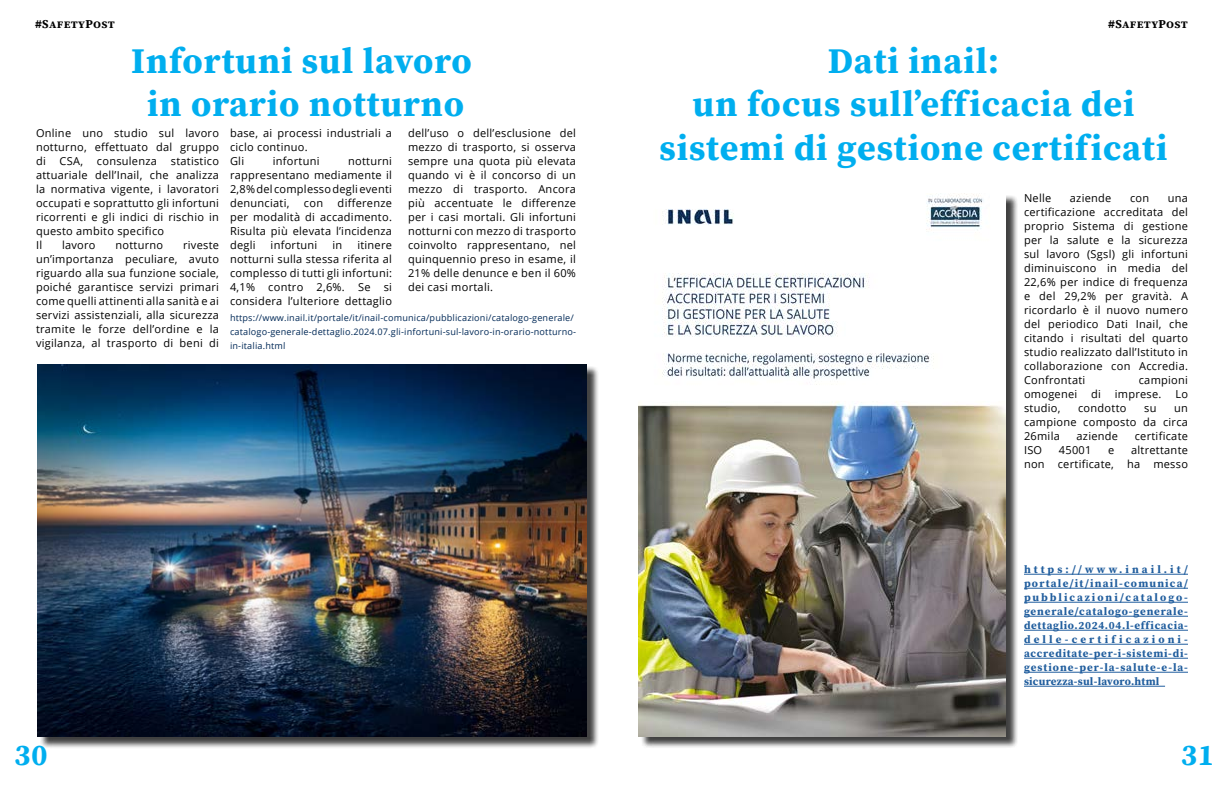
<style>
.page{position:relative;width:1224px;height:792px;background:#fff}
.page>*{position:absolute;margin:0;border:0;box-sizing:border-box;transform-origin:0 0}
.Numeri_pagina_-_Allineamento_a_sinistra{font:700 36px/43.2px "Source Serif Pro";letter-spacing:.025em;color:#00aeef;text-align:center}
.t1{font:700 30px "Source Serif Pro";color:#00aeef}
.t2{font:700 12px "Source Serif Pro";letter-spacing:.025em;color:#000}
.Numeri_pagina_-_Allineamento_a_sinistra-2{font:11px/14px "Open Sans";letter-spacing:.025em;color:#000;text-align:justify}
.Numeri_pagina_-_Allineamento_a_sinistra-3{font:700 11px/14px "Source Serif Pro";letter-spacing:.065em;color:#215e9e;text-align:justify}
.Numeri_pagina_-_Allineamento_a_destra{font:9px/14px "Open Sans";color:#002957}
</style>
<div class="page">
<hr style="left:1024px;top:574px;width:164px;height:1px;background:#215e9e">
<hr style="left:1024px;top:588px;width:164px;height:1px;background:#215e9e">
<hr style="left:1024px;top:602px;width:164px;height:1px;background:#215e9e">
<hr style="left:1024px;top:616px;width:164px;height:1px;background:#215e9e">
<hr style="left:1024px;top:630px;width:164px;height:1px;background:#215e9e">
<hr style="left:1024px;top:644px;width:164px;height:1px;background:#215e9e">
<hr style="left:1024px;top:658px;width:164px;height:1px;background:#215e9e">
<hr style="left:1024px;top:672px;width:164px;height:1px;background:#215e9e">
<hr style="left:1024px;top:686px;width:141px;height:1px;background:#215e9e">
<div style="left:39px;top:366px;width:560px;height:383px;background:#000;opacity:.75"></div>
<img style="left:38px;top:364px;width:548px;height:372px">
<div style="left:640px;top:195px;width:378px;height:554px;background:#000;opacity:.75"></div>
<img style="left:639px;top:193px;width:367px;height:543px">
<p class="t2" style="left:35px;top:16px;width:81px">#SafetyPost</p>
<p class="t2" style="left:1108px;top:16px;width:81px">#SafetyPost</p>
<p class="Numeri_pagina_-_Allineamento_a_sinistra" style="left:131px;top:39px;width:342px">Infortuni sul lavoro</p>
<p class="Numeri_pagina_-_Allineamento_a_sinistra" style="left:147px;top:82px;width:318px">in orario notturno</p>
<p class="Numeri_pagina_-_Allineamento_a_sinistra-2" style="left:36px;top:125px;width:185px">Online uno studio sul lavoro notturno, effettuato dal gruppo di</p>
<p class="Numeri_pagina_-_Allineamento_a_sinistra" style="left:828px;top:39px;width:173px">Dati inail:</p>
<p class="Numeri_pagina_-_Allineamento_a_sinistra" style="left:660px;top:82px;width:509px">un focus sull’efficacia dei sistemi di gestione certificati</p>
<p class="Numeri_pagina_-_Allineamento_a_sinistra-2" style="left:1024px;top:190px;width:29px">Nelle</p>
<p class="Numeri_pagina_-_Allineamento_a_sinistra-2" style="left:1070px;top:190px;width:43px">aziende</p>
<p class="Numeri_pagina_-_Allineamento_a_sinistra-2" style="left:1130px;top:190px;width:21px">con</p>
<p class="Numeri_pagina_-_Allineamento_a_sinistra-2" style="left:408px;top:125px;width:170px">dell’uso o dell’esclusione del mezzo di trasporto, si osserva sempre una quota più elevata quando vi è il concorso di un mezzo di trasporto. Ancora più accentuate le differenze per i casi mortali. Gli infortuni notturni con mezzo di trasporto coinvolto rappresentano, nel quinquennio preso in esame, il 21% delle denunce e ben il 60% dei casi mortali.</p>
<p class="Numeri_pagina_-_Allineamento_a_destra" style="left:230px;top:310px;width:348px">https://www.inail.it/portale/it/inail-comunica/pubblicazioni/catalogo-generale/ catalogo-generale-dettaglio.2024.07.gli-infortuni-sul-lavoro-in-orario-notturno&shy;in-italia.html</p>
<p class="Numeri_pagina_-_Allineamento_a_sinistra-2" style="left:230px;top:125px;width:163px">base, ai processi industriali a ciclo continuo.</p>
<p class="Numeri_pagina_-_Allineamento_a_sinistra-2" style="left:230px;top:153px;width:16px">Gli</p>
<p class="Numeri_pagina_-_Allineamento_a_sinistra-2" style="left:273px;top:153px;width:48px">infortuni</p>
<p class="Numeri_pagina_-_Allineamento_a_sinistra-2" style="left:60px;top:153px;width:25px">CSA,</p>
<p class="Numeri_pagina_-_Allineamento_a_sinistra-2" style="left:97px;top:153px;width:62px">consulenza</p>
<p class="Numeri_pagina_-_Allineamento_a_sinistra-2" style="left:36px;top:153px;width:185px;text-indent:135px">statistico attuariale dell’Inail, che analizza la normativa vigente, i lavoratori occupati e soprattutto gli infortuni ricorrenti e gli indici di rischio in questo ambito specifico</p>
<p class="Numeri_pagina_-_Allineamento_a_sinistra-2" style="left:36px;top:237px;width:8px">Il</p>
<p class="Numeri_pagina_-_Allineamento_a_sinistra-2" style="left:62px;top:237px;width:35px">lavoro</p>
<p class="Numeri_pagina_-_Allineamento_a_sinistra-2" style="left:115px;top:237px;width:49px">notturno</p>
<p class="Numeri_pagina_-_Allineamento_a_sinistra-2" style="left:230px;top:153px;width:164px;text-indent:118px">notturni rappresentano mediamente il 2,8% del complesso degli eventi denunciati,</p>
<p class="Numeri_pagina_-_Allineamento_a_sinistra-2" style="left:1024px;top:190px;width:166px;text-indent:144px">una certificazione accreditata del proprio Sistema di gestione per la salute e la sicurezza sul lavoro (Sgsl) gli infortuni diminuiscono in media del 22,6% per indice di frequenza e del 29,2% per gravità. A ricordarlo è il nuovo numero del periodico Dati Inail, che citando i risultati del quarto studio realizzato dall’Istituto in collaborazione con Accredia.<br>Confrontati</p>
<p class="Numeri_pagina_-_Allineamento_a_sinistra-2" style="left:230px;top:195px;width:164px;text-indent:108px">differenze per modalità di accadimento.<br>Risulta più elevata l’incidenza degli</p>
<p class="Numeri_pagina_-_Allineamento_a_sinistra-2" style="left:304px;top:195px;width:21px">con</p>
<p class="Numeri_pagina_-_Allineamento_a_sinistra-2" style="left:271px;top:237px;width:48px">infortuni</p>
<p class="Numeri_pagina_-_Allineamento_a_sinistra-2" style="left:332px;top:237px;width:11px">in</p>
<p class="Numeri_pagina_-_Allineamento_a_sinistra-2" style="left:36px;top:237px;width:185px;text-indent:147px">riveste un’importanza peculiare, avuto riguardo alla sua funzione sociale, poiché garantisce servizi primari come quelli attinenti alla sanità e ai servizi assistenziali, alla sicurezza tramite le forze dell’ordine e la vigilanza, al trasporto di beni di</p>
<p class="Numeri_pagina_-_Allineamento_a_sinistra-2" style="left:230px;top:237px;width:164px;text-indent:127px">itinere notturni sulla stessa riferita al complesso di tutti gli infortuni:<br>4,1% contro 2,6%. Se si considera l’ulteriore dettaglio</p>
<p class="Numeri_pagina_-_Allineamento_a_sinistra-2" style="left:1139px;top:372px;width:51px">campioni</p>
<p class="Numeri_pagina_-_Allineamento_a_sinistra-2" style="left:1024px;top:386px;width:55px">omogenei</p>
<p class="Numeri_pagina_-_Allineamento_a_sinistra-2" style="left:1091px;top:386px;width:11px">di</p>
<p class="Numeri_pagina_-_Allineamento_a_sinistra-2" style="left:1115px;top:386px;width:48px">imprese.</p>
<p class="Numeri_pagina_-_Allineamento_a_sinistra-2" style="left:1175px;top:386px;width:14px">Lo</p>
<p class="Numeri_pagina_-_Allineamento_a_sinistra-2" style="left:1024px;top:400px;width:38px">studio,</p>
<p class="Numeri_pagina_-_Allineamento_a_sinistra-2" style="left:1078px;top:400px;width:50px">condotto</p>
<p class="Numeri_pagina_-_Allineamento_a_sinistra-2" style="left:1144px;top:400px;width:14px">su</p>
<p class="Numeri_pagina_-_Allineamento_a_sinistra-2" style="left:1024px;top:400px;width:166px;text-indent:150px">un campione composto da circa 26mila</p>
<p class="Numeri_pagina_-_Allineamento_a_sinistra-2" style="left:1077px;top:428px;width:43px">aziende</p>
<p class="Numeri_pagina_-_Allineamento_a_sinistra-2" style="left:1135px;top:428px;width:55px">certificate</p>
<p class="Numeri_pagina_-_Allineamento_a_sinistra-2" style="left:1024px;top:442px;width:166px;text-align:right">altrettante<br>non certificate, ha messo</p>
<p class="Numeri_pagina_-_Allineamento_a_sinistra-2" style="left:1024px;top:442px;width:20px">ISO</p>
<p class="Numeri_pagina_-_Allineamento_a_sinistra-2" style="left:1059px;top:442px;width:34px">45001</p>
<p class="Numeri_pagina_-_Allineamento_a_sinistra-2" style="left:1108px;top:442px;width:8px">e</p>
<p class="Numeri_pagina_-_Allineamento_a_sinistra-3" style="left:1024px;top:563px;width:166px">https://www.inail.it/ portale/it/inail-comunica/ pubblicazioni/catalogo&shy;generale/catalogo-generale&shy;dettaglio.2024.04.l-efficacia&shy;delle-certificazioni&shy;accreditate-per-i-sistemi-di&shy;gestione-per-la-salute-e-la&shy;sicurezza-sul-lavoro.html</p>
<h2 class="t1" style="left:14px;top:734px;width:35px">30</h2>
<h2 class="t1" style="left:1181px;top:734px;width:35px">31</h2>
</div>
